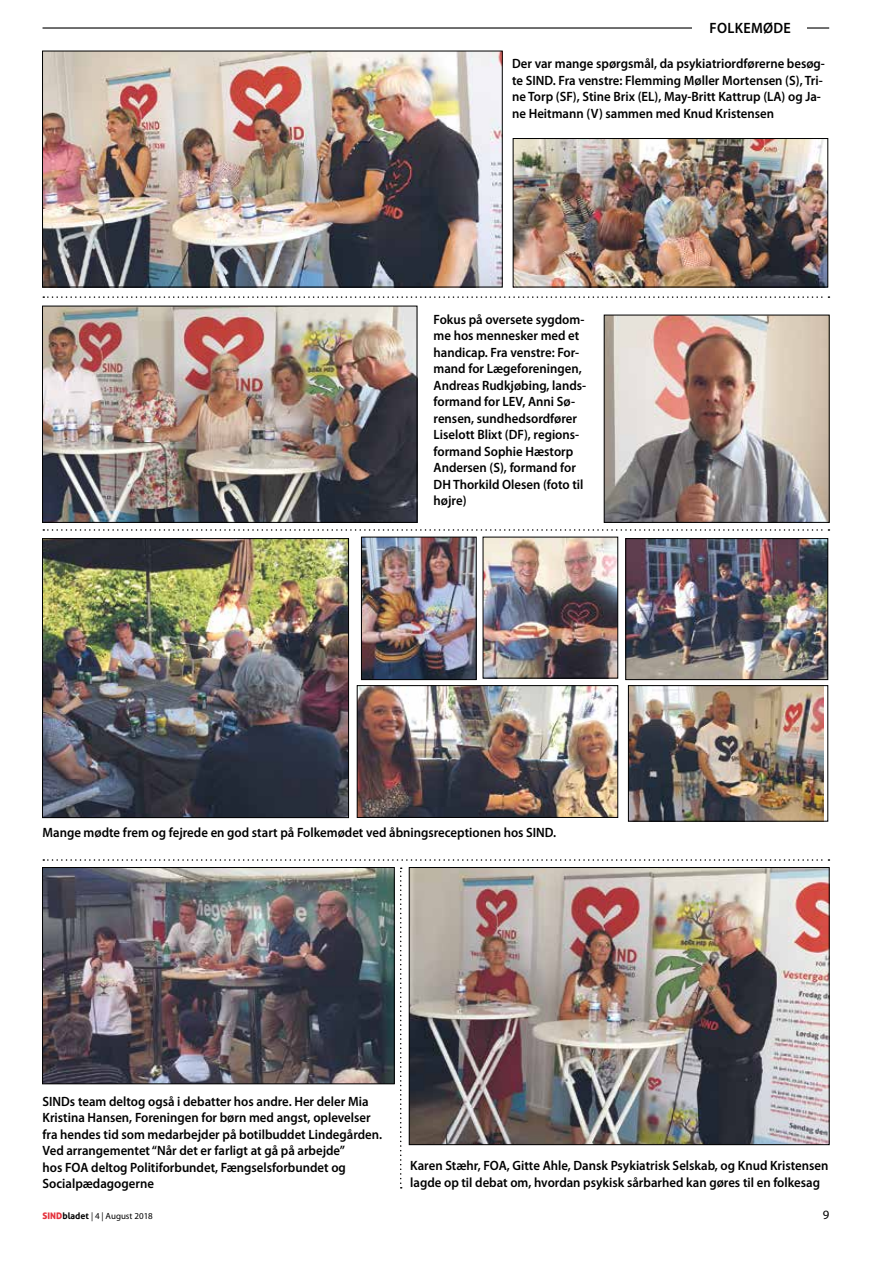
<style>
.page{position:relative;width:893px;height:1263px;background:#fff}
.page>*{position:absolute;margin:0;border:0;box-sizing:border-box;transform-origin:0 0}
.t1{font:600 15px "Myriad Pro";letter-spacing:.02em;color:#000;scale:.95 1}
.t2{font:600 13.5px/16.5px "Myriad Pro";color:#000;scale:.95 1}
.t3{font:12.75px "Myriad Pro";color:#000}
.t4{font:9px "Myriad Pro";color:#000}
.s1{font-family:"Aller Display";color:#e5323d}
.s2{font-family:"Aller";font-weight:700}
</style>
<div class="page">
<hr style="left:43px;top:27px;width:786px;height:2px;background:#000">
<div style="left:693px;top:21px;width:114px;height:16px;background:#fff"></div>
<img style="left:44px;top:53px;width:457px;height:232px">
<div style="left:42px;top:51px;width:461px;height:236px;border:1px solid #000"></div>
<img style="left:606px;top:317px;width:222px;height:204px">
<div style="left:604px;top:315px;width:226px;height:208px;border:1px solid #000"></div>
<img style="left:44px;top:308px;width:371px;height:213px">
<div style="left:42px;top:306px;width:375px;height:217px;border:1px solid #000"></div>
<img style="left:627px;top:540px;width:199px;height:138px">
<div style="left:625px;top:538px;width:203px;height:142px;border:1px solid #000"></div>
<img style="left:44px;top:869px;width:349px;height:213px">
<div style="left:42px;top:867px;width:353px;height:217px;border:1px solid #000"></div>
<img style="left:411px;top:869px;width:417px;height:274px">
<div style="left:409px;top:867px;width:421px;height:278px;border:1px solid #000"></div>
<img style="left:515px;top:140px;width:311px;height:145px">
<div style="left:513px;top:138px;width:315px;height:149px;border:1px solid #000"></div>
<img style="left:485px;top:539px;width:131px;height:137px">
<div style="left:483px;top:537px;width:135px;height:141px;border:1px solid #000"></div>
<img style="left:630px;top:687px;width:194px;height:132px">
<div style="left:628px;top:685px;width:200px;height:136px;border:1px solid #000"></div>
<img style="left:363px;top:539px;width:112px;height:139px">
<div style="left:361px;top:537px;width:116px;height:143px;border:1px solid #000"></div>
<img style="left:44px;top:540px;width:303px;height:276px">
<div style="left:42px;top:538px;width:307px;height:280px;border:1px solid #000"></div>
<img style="left:359px;top:687px;width:257px;height:129px">
<div style="left:357px;top:685px;width:261px;height:133px;border:1px solid #000"></div>
<svg style="left:43px;top:296px;width:786px;height:2px"></svg>
<svg style="left:43px;top:529px;width:786px;height:2px"></svg>
<svg style="left:43px;top:859px;width:786px;height:2px"></svg>
<svg style="left:400px;top:867px;width:2px;height:321px"></svg>
<p class="t1" style="left:710px;top:18px;width:87px">FOLKEMØDE</p>
<p class="t2" style="left:512px;top:55px;width:331px">Der var mange spørgsmål, da psykiatriordførerne besøg&shy;te SIND. Fra venstre: Flemming Møller Mortensen (S), Tri&shy;ne Torp (SF), Stine Brix (EL), May-Britt Kattrup (LA) og Ja&shy;ne Heitmann (V) sammen med Knud Kristensen</p>
<p class="t2" style="left:434px;top:311px;width:162px">Fokus på oversete sygdom&shy;me hos mennesker med et handicap. Fra venstre: For&shy;mand for Lægeforeningen,<br>Andreas Rudkjøbing, lands&shy;formand for LEV, Anni Sø&shy;rensen, sundhedsordfører<br>Liselott Blixt (DF), regions&shy;formand Sophie Hæstorp<br>Andersen (S), formand for<br>DH Thorkild Olesen (foto til højre)</p>
<p class="t2" style="left:43px;top:824px;width:542px">Mange mødte frem og fejrede en god start på Folkemødet ved åbningsreceptionen hos SIND.</p>
<p class="t2" style="left:43px;top:1092px;width:359px">SINDs team deltog også i debatter hos andre. Her deler Mia Kristina Hansen, Foreningen for børn med angst, oplevelser fra hendes tid som medarbejder på botilbuddet Lindegården.<br>Ved arrangementet “Når det er farligt at gå på arbejde”<br>hos FOA deltog Politiforbundet, Fængselsforbundet og Socialpædagogerne</p>
<p class="t2" style="left:410px;top:1157px;width:442px">Karen Stæhr, FOA, Gitte Ahle, Dansk Psykiatrisk Selskab, og Knud Kristensen lagde op til debat om, hvordan psykisk sårbarhed kan gøres til en folkesag</p>
<p class="t4" style="left:43px;top:1210px;width:112px"><span class="s1">SIND</span><span class="s2">bladet</span> | 4 | August 2018</p>
<p class="t3" style="left:823px;top:1207px;width:8px">9</p>
</div>
